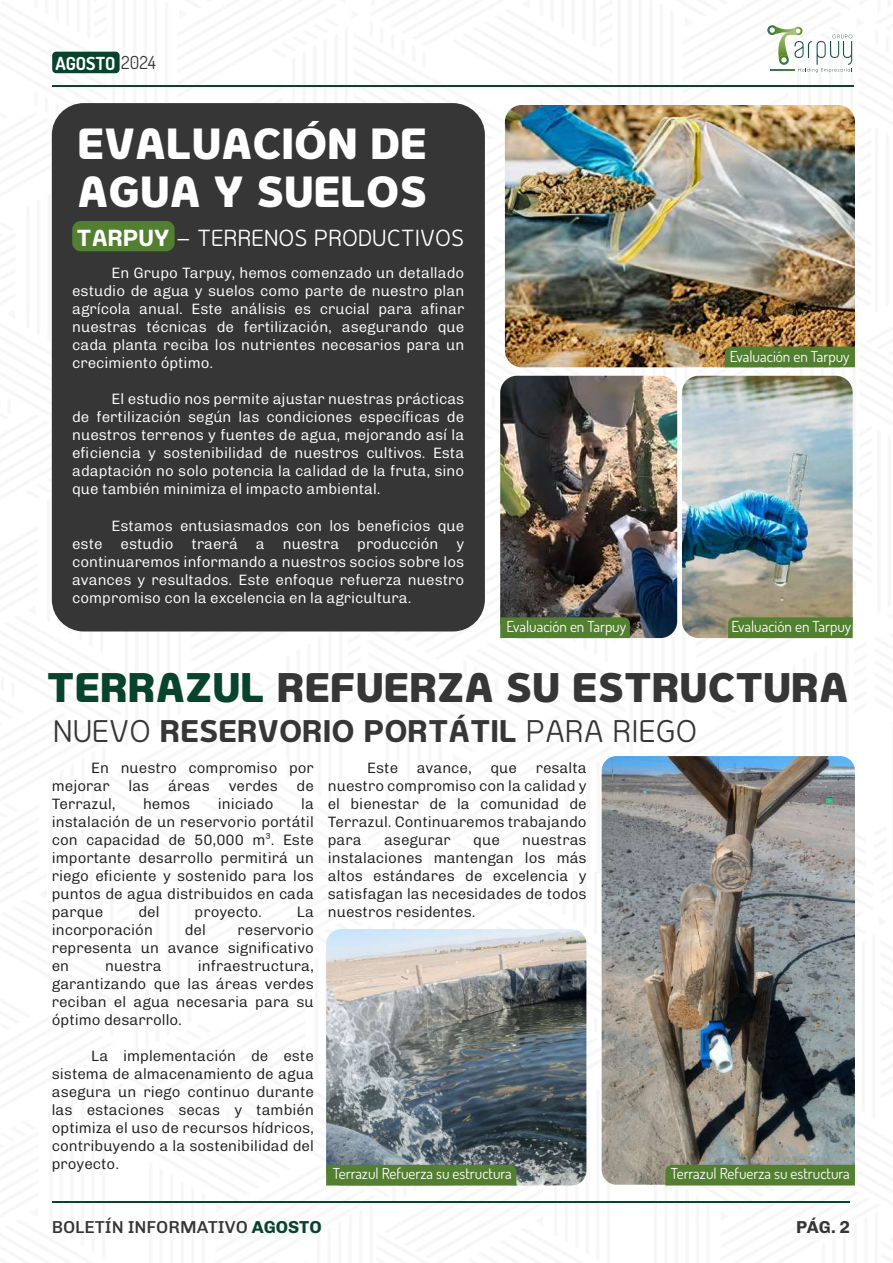
<style>
.page{position:relative;width:893px;height:1263px;background:#fff}
.page>*{position:absolute;margin:0;border:0;box-sizing:border-box;transform-origin:0 0}
.t1{font:800 39.6px/47.5px "Genius";color:#fff}
.t2{font:800 37.65px "Genius";color:#363636}
.t3{font:700 28.5px "Genius";color:#363636}
.t4{font:21.15px "Genius";color:#fff}
.t5{font:700 18px "Dosis";color:#fff}
.t6{font:500 17.4px "Chivo";color:#363636}
.t7{font:700 17.4px "Chivo";color:#363636}
.t8{font:15.15px "Dosis";color:#fff}
.t9{font:300 15px/18px "Chivo";color:#1d1d1b;text-align:justify}
.t10{font:300 15px/18px "Chivo";color:#fff;text-align:justify}
.s1{font-weight:400;color:#363636}
.s2{font-weight:700}
.s3{color:#07432d}
.s4{font-weight:400}
.s5{font-weight:700;color:#07432d}
</style>
<div class="page">
<img style="left:6px;top:35px;width:887px;height:1168px">
<hr style="left:52px;top:1202px;width:797px;height:1px;background:#07432d">
<hr style="left:52px;top:85px;width:801px;height:1px;background:#07432d">
<div style="left:52px;top:52px;width:68px;height:21px;background:#07432d;border-radius:4px"></div>
<img style="left:505px;top:105px;width:350px;height:262px">
<img style="left:500px;top:376px;width:177px;height:262px">
<img style="left:682px;top:376px;width:171px;height:262px">
<div style="left:725px;top:347px;width:130px;height:20px;background:#528030"></div>
<div style="left:728px;top:617px;width:125px;height:21px;background:#528030"></div>
<div style="left:500px;top:617px;width:130px;height:21px;background:#528030"></div>
<svg style="left:767px;top:25px;width:85px;height:47px"></svg>
<div style="left:52px;top:103px;width:433px;height:528px;background:#363636;border-radius:32px"></div>
<div style="left:72px;top:221px;width:103px;height:30px;background:#528030;border-radius:8px"></div>
<img style="left:602px;top:756px;width:253px;height:429px">
<img style="left:326px;top:929px;width:260px;height:256px">
<div style="left:665px;top:1165px;width:190px;height:20px;background:#528030"></div>
<div style="left:326px;top:1165px;width:190px;height:20px;background:#528030"></div>
<p class="t5" style="left:55px;top:50px;width:102px">AGOSTO <span class="s1">2024</span></p>
<h1 class="t1" style="left:78px;top:120px;width:351px">EVALUACIÓN DE<br>AGUA Y SUELOS</h1>
<h3 class="t4" style="left:77px;top:225px;width:389px"><span class="s2">TARPUY</span> – TERRENOS PRODUCTIVOS</h3>
<p class="t10" style="left:72px;top:264px;width:394px;text-indent:39px">En Grupo Tarpuy, hemos comenzado un detallado estudio de agua y suelos como parte de nuestro plan agrícola anual. Este análisis es crucial para afinar nuestras técnicas de fertilización, asegurando que cada planta reciba los nutrientes necesarios para un crecimiento óptimo.</p>
<p class="t10" style="left:72px;top:390px;width:394px;text-indent:39px">El estudio nos permite ajustar nuestras prácticas de fertilización según las condiciones específicas de nuestros terrenos y fuentes de agua, mejorando así la eficiencia y sostenibilidad de nuestros cultivos. Esta adaptación no solo potencia la calidad de la fruta, sino que también minimiza el impacto ambiental.</p>
<p class="t10" style="left:72px;top:516px;width:394px;text-indent:39px">Estamos entusiasmados con los beneficios que este estudio traerá a nuestra producción y continuaremos informando a nuestros socios sobre los avances y resultados. Este enfoque refuerza nuestro compromiso con la excelencia en la agricultura.</p>
<p class="t8" style="left:730px;top:345px;width:121px">Evaluación en Tarpuy</p>
<p class="t8" style="left:506px;top:616px;width:121px">Evaluación en Tarpuy</p>
<p class="t8" style="left:732px;top:616px;width:121px">Evaluación en Tarpuy</p>
<h2 class="t2" style="left:47px;top:665px;width:803px"><span class="s3">TERRAZUL</span> REFUERZA SU ESTRUCTURA</h2>
<h3 class="t3" style="left:53px;top:714px;width:645px"><span class="s4">NUEVO</span> RESERVORIO PORTÁTIL <span class="s4">PARA RIEGO</span></h3>
<p class="t9" style="left:328px;top:758px;width:260px;text-indent:39px">Este avance, que resalta nuestro compromiso con la calidad y el bienestar de la comunidad de Terrazul. Continuaremos trabajando para</p>
<p class="t9" style="left:52px;top:758px;width:264px;text-indent:39px">En nuestro compromiso por mejorar</p>
<p class="t9" style="left:129px;top:776px;width:22px">las</p>
<p class="t9" style="left:168px;top:776px;width:43px">áreas</p>
<p class="t9" style="left:229px;top:776px;width:51px">verdes</p>
<p class="t9" style="left:297px;top:776px;width:19px">de</p>
<p class="t9" style="left:52px;top:794px;width:65px">Terrazul,</p>
<p class="t9" style="left:143px;top:794px;width:49px">hemos</p>
<p class="t9" style="left:218px;top:794px;width:57px">iniciado</p>
<p class="t9" style="left:52px;top:794px;width:264px;text-indent:249px">la instalación de un reservorio portátil con capacidad de 50,000 m³. Este importante desarrollo permitirá un riego eficiente y sostenido para los puntos de agua distribuidos en cada parque</p>
<p class="t9" style="left:328px;top:830px;width:260px;text-indent:194px">nuestras instalaciones mantengan los más altos estándares de excelencia y satisfagan las necesidades de todos nuestros residentes.</p>
<p class="t9" style="left:384px;top:830px;width:68px">asegurar</p>
<p class="t9" style="left:473px;top:830px;width:28px">que</p>
<p class="t9" style="left:138px;top:902px;width:23px">del</p>
<p class="t9" style="left:195px;top:902px;width:69px">proyecto.</p>
<p class="t9" style="left:297px;top:902px;width:18px">La</p>
<p class="t9" style="left:52px;top:920px;width:103px">incorporación</p>
<p class="t9" style="left:185px;top:920px;width:23px">del</p>
<p class="t9" style="left:52px;top:920px;width:264px;text-indent:186px">reservorio representa un avance significativo en</p>
<p class="t9" style="left:52px;top:956px;width:264px;text-indent:146px">infraestructura, garantizando que las áreas verdes reciban el agua necesaria para su óptimo desarrollo.</p>
<p class="t9" style="left:52px;top:1046px;width:264px;text-indent:39px">La implementación de este sistema de almacenamiento de agua asegura un riego continuo durante las estaciones secas y también optimiza el uso de recursos hídricos, contribuyendo a la sostenibilidad del proyecto.</p>
<p class="t9" style="left:105px;top:956px;width:58px">nuestra</p>
<p class="t8" style="left:333px;top:1163px;width:180px">Terrazul Refuerza su estructura</p>
<p class="t8" style="left:671px;top:1163px;width:180px">Terrazul Refuerza su estructura</p>
<p class="t6" style="left:52px;top:1214px;width:271px">BOLETÍN INFORMATIVO <span class="s5">AGOSTO</span></p>
<p class="t7" style="left:796px;top:1214px;width:55px">PÁG. 2</p>
</div>
